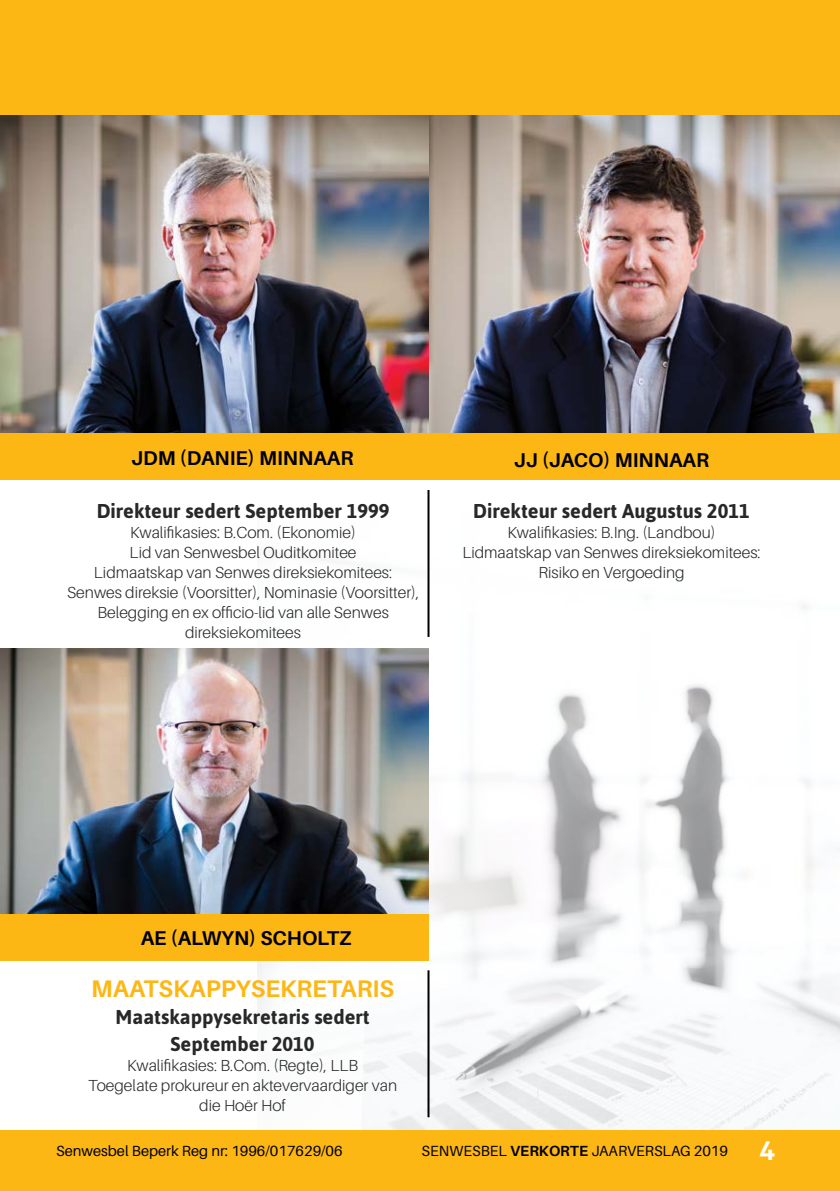
<style>
.page{position:relative;width:840px;height:1191px;background:#fff}
.page>*{position:absolute;margin:0;border:0;box-sizing:border-box;transform-origin:0 0}
.t1{font:700 25.2px "Bw Mitga";color:#fff}
.Heading_2{font:700 24px "Aileron";color:#fdb714}
.Main_Text_Bold{font:700 20px "Asap";color:#292829}
.t2{font:700 20px "Aileron";color:#000}
.Main_Text_Style{font:700 20px "Asap";color:#292829}
.Main_Text_Style-2{font:300 16px/20px "Aileron";color:#292829;text-align:center}
.Main_Text_Bold-2{font:300 16px "Aileron";color:#292829}
.t3{font:14.6px "Aileron";color:#000}
.s1{font-weight:700}
</style>
<div class="page">
<img style="left:257px;top:553px;width:582px;height:577px">
<div style="left:427px;top:465px;width:412px;height:147px;background:#fff"></div>
<svg style="left:204px;top:913px;width:166px;height:217px"></svg>
<div style="left:0;top:1130px;width:839px;height:61px;background:#fdb714"></div>
<div style="left:0;top:914px;width:428px;height:46px;background:#fdb714"></div>
<img style="left:0;top:649px;width:428px;height:264px">
<img style="left:428px;top:115px;width:411px;height:318px">
<img style="left:1px;top:115px;width:427px;height:318px">
<img style="left:0;top:54px;width:1px;height:379px">
<div style="left:0;top:433px;width:839px;height:46px;background:#fdb714"></div>
<hr style="left:427px;top:490px;width:2px;height:147px;background:#000">
<hr style="left:427px;top:970px;width:2px;height:147px;background:#000">
<div style="left:0;top:0;width:839px;height:115px;background:#fdb714"></div>
<p class="t2" style="left:131px;top:447px;width:224px">JDM (DANIE) MINNAAR</p>
<p class="Main_Text_Bold" style="left:97px;top:497px;width:294px">Direkteur sedert September 1999</p>
<p class="Main_Text_Bold-2" style="left:130px;top:523px;width:227px">Kwalifikasies: B.Com. (Ekonomie)</p>
<p class="Main_Text_Style-2" style="left:130px;top:542px;width:228px">Lid van Senwesbel Ouditkomitee</p>
<p class="Main_Text_Style-2" style="left:94px;top:562px;width:299px">Lidmaatskap van Senwes direksiekomitees:</p>
<p class="Main_Text_Style-2" style="left:67px;top:582px;width:353px">Senwes direksie (Voorsitter), Nominasie (Voorsitter),<br>Belegging en ex officio-lid van alle Senwes direksiekomitees</p>
<p class="t2" style="left:513px;top:448px;width:197px">JJ (JACO) MINNAAR</p>
<p class="Main_Text_Style" style="left:473px;top:497px;width:278px">Direkteur sedert Augustus 2011</p>
<p class="Main_Text_Style-2" style="left:507px;top:522px;width:210px">Kwalifikasies: B.Ing. (Landbou)</p>
<p class="Main_Text_Style-2" style="left:462px;top:542px;width:299px">Lidmaatskap van Senwes direksiekomitees:</p>
<p class="Main_Text_Style-2" style="left:538px;top:562px;width:147px">Risiko en Vergoeding</p>
<p class="t2" style="left:141px;top:927px;width:212px">AE (ALWYN) SCHOLTZ</p>
<p class="Heading_2" style="left:91px;top:975px;width:304px">MAATSKAPPYSEKRETARIS</p>
<p class="Main_Text_Bold" style="left:115px;top:1003px;width:255px">Maatskappysekretaris sedert</p>
<p class="Main_Text_Bold" style="left:170px;top:1030px;width:145px">September 2010</p>
<p class="Main_Text_Style-2" style="left:127px;top:1055px;width:232px">Kwalifikasies: B.Com. (Regte), LLB</p>
<p class="Main_Text_Style-2" style="left:88px;top:1075px;width:310px">Toegelate prokureur en aktevervaardiger van</p>
<p class="Main_Text_Style-2" style="left:199px;top:1095px;width:88px">die Hoër Hof</p>
<p class="t3" style="left:56px;top:1142px;width:288px">Senwesbel Beperk Reg nr: 1996/017629/06</p>
<p class="t3" style="left:421px;top:1142px;width:308px">SENWESBEL <span class="s1">VERKORTE</span> JAARVERSLAG 2019</p>
<p class="t1" style="left:759px;top:1133px;width:17px">4</p>
</div>
